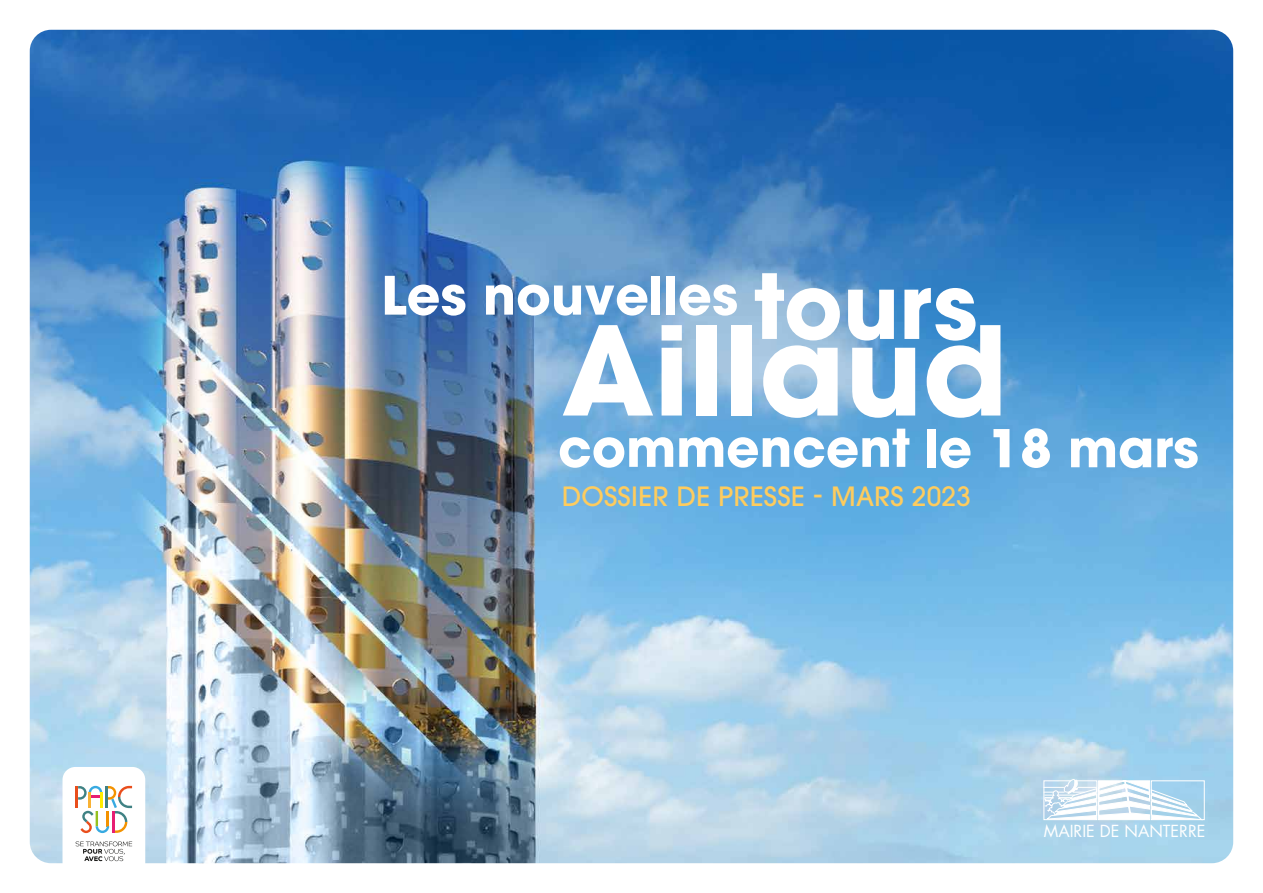
<style>
.page{position:relative;width:1263px;height:893px;background:#fff}
.page>*{position:absolute;margin:0;border:0;box-sizing:border-box;transform-origin:0 0}
.t1{font:700 122.1px "ITC Avant Garde Pro";color:#fff}
.t2{font:700 52.5px "ITC Avant Garde Pro";color:#fff}
.t3{font:700 51.6px "ITC Avant Garde Pro";color:#fff}
.t4{font:500 26.4px "Avant Garde Gothic ITC";letter-spacing:.01em;color:#fecc5e}
.t5{font:16.2px "Futura";color:#fff}
.s1{font-size:88.8px}
</style>
<div class="page">
<img style="left:30px;top:30px;width:1203px;height:833px">
<svg style="left:63px;top:767px;width:82px;height:96px"></svg>
<svg style="left:1043px;top:778px;width:162px;height:43px"></svg>
<h2 class="t2" style="left:381px;top:260px;width:598px">Les nouvelles <span class="s1">tours</span></h2>
<h1 class="t1" style="left:562px;top:289px;width:448px">Aillaud</h1>
<h3 class="t3" style="left:558px;top:413px;width:642px">commencent le 18 mars</h3>
<p class="t4" style="left:562px;top:479px;width:411px">DOSSIER DE PRESSE - MARS 2023</p>
<p class="t5" style="left:1044px;top:820px;width:163px">MAIRIE DE NANTERRE</p>
</div>
